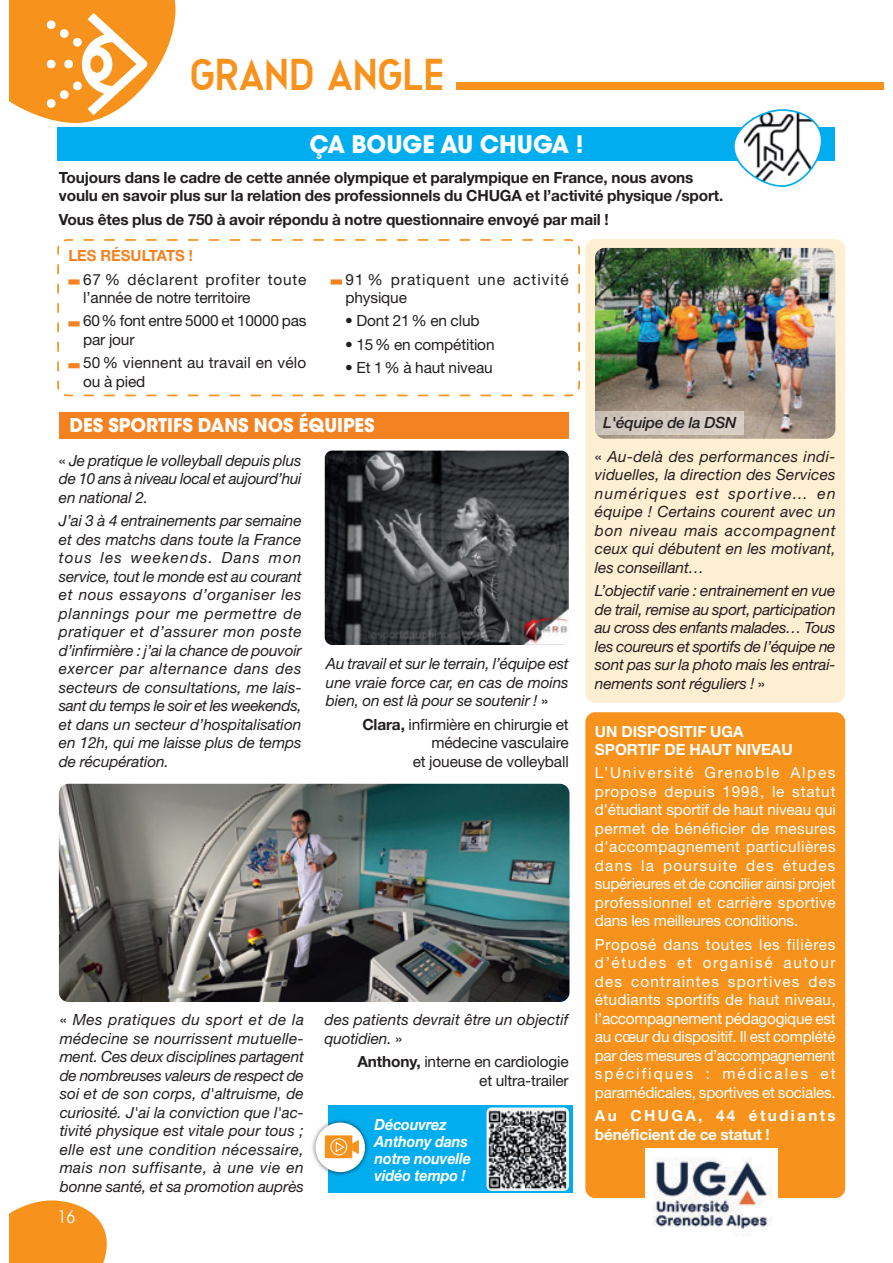
<style>
.page{position:relative;width:893px;height:1263px;background:#fff}
.page>*{position:absolute;margin:0;border:0;box-sizing:border-box;transform-origin:0 0}
.t1{font:700 44.55px "Animosa";letter-spacing:-.01em;color:#f7931d}
.t2{font:700 24px "ITC Avant Garde Std";color:#fff}
.t3{font:700 18.9px "ITC Avant Garde Std";color:#fff}
.t4{font:condensed 17.1px "ITC Avant Garde Std";color:#fff}
.t5{font:italic 15.45px/18.5px "Helvetica Neue LT Std";letter-spacing:-.01em;color:#231f20;text-align:justify}
.t6{font:15.45px/18.5px "Helvetica Neue LT Std";letter-spacing:-.01em;color:#fff;text-align:justify}
.t7{font:700 15.45px/18.5px "Helvetica Neue LT Std";letter-spacing:-.01em;color:#231f20}
.t8{font:15.45px/18.5px "Helvetica Neue LT Std";letter-spacing:-.01em;color:#231f20;text-align:right}
.t9{font:700 15.45px/18.5px "Helvetica Neue LT Std";color:#fff}
.t10{font:15.45px/18.5px "Helvetica Neue LT Std";letter-spacing:.035em;color:#231f20}
.t11{font:italic 700 15.45px/17.1px "Helvetica Neue LT Std";letter-spacing:-.01em;color:#fff;scale:.94 1}
.t12{font:15.45px/18.5px "Helvetica Neue LT Std";letter-spacing:.01em;color:#231f20}
.t13{font:15.45px/18.5px "Helvetica Neue LT Std";letter-spacing:.06em;color:#231f20}
.t14{font:italic 500 15.45px "Helvetica Neue LT Std";letter-spacing:-.01em;color:#231f20}
.t15{font:700 15.45px "Helvetica Neue LT Std";color:#f58220}
.s1{font-style:normal}
.s2{font-weight:700}
</style>
<div class="page">
<div style="left:58px;top:127px;width:777px;height:33px;background:#00aeef"></div>
<svg style="left:9px;top:0;width:166px;height:123px"></svg>
<div style="left:73px;top:38px;width:9px;height:9px;background:#fff;border-radius:50%"></div>
<div style="left:60px;top:29px;width:9px;height:9px;background:#fff;border-radius:50%"></div>
<div style="left:47px;top:20px;width:9px;height:9px;background:#fff;border-radius:50%"></div>
<div style="left:73px;top:82px;width:9px;height:8px;background:#fff;border-radius:50%"></div>
<div style="left:60px;top:90px;width:9px;height:9px;background:#fff;border-radius:50%"></div>
<div style="left:47px;top:99px;width:9px;height:9px;background:#fff;border-radius:50%"></div>
<div style="left:47px;top:60px;width:9px;height:8px;background:#fff;border-radius:50%"></div>
<div style="left:64px;top:60px;width:9px;height:8px;background:#fff;border-radius:50%"></div>
<div style="left:456px;top:82px;width:427px;height:8px;background:#f7931d"></div>
<svg style="left:9px;top:1200px;width:98px;height:63px;background:#f7a038"></svg>
<div style="left:585px;top:712px;width:260px;height:486px;background:#f7931d;border-radius:10px"></div>
<div style="left:328px;top:1105px;width:244px;height:88px;background:#00aeef"></div>
<div style="left:59px;top:412px;width:510px;height:27px;background:#f58220"></div>
<div style="left:585px;top:239px;width:260px;height:464px;background:#feefd2;border-radius:10px"></div>
<img style="left:59px;top:784px;width:510px;height:218px;border-radius:10px">
<img style="left:595px;top:248px;width:240px;height:191px;border-radius:10px">
<img style="left:595px;top:411px;width:149px;height:24px">
<img style="left:645px;top:1148px;width:133px;height:88px">
<svg style="left:57px;top:264px;width:18px;height:133px"></svg>
<svg style="left:83px;top:380px;width:497px;height:17px"></svg>
<svg style="left:564px;top:239px;width:16px;height:132px"></svg>
<svg style="left:57px;top:239px;width:497px;height:16px"></svg>
<div style="left:68px;top:279px;width:12px;height:6px;background:#f58220"></div>
<div style="left:68px;top:321px;width:12px;height:5px;background:#f58220"></div>
<div style="left:68px;top:363px;width:12px;height:5px;background:#f58220"></div>
<div style="left:331px;top:279px;width:11px;height:6px;background:#f58220"></div>
<img style="left:325px;top:451px;width:244px;height:194px;border-radius:7px">
<img style="left:312px;top:1119px;width:57px;height:57px">
<div style="left:315px;top:1123px;width:50px;height:49px;background:#fff;border-radius:50%"></div>
<div style="left:325px;top:1135px;width:27px;height:23px;background:#f7931d"></div>
<svg style="left:352px;top:1140px;width:7px;height:14px"></svg>
<svg style="left:335px;top:1141px;width:11px;height:12px"></svg>
<div style="left:330px;top:1138px;width:17px;height:17px;border:1px solid #fff;border-radius:50%"></div>
<svg style="left:732px;top:109px;width:91px;height:78px"></svg>
<img style="left:487px;top:1108px;width:82px;height:83px;border-radius:5px">
<h1 class="t1" style="left:189px;top:59px;width:257px">GRAND ANGLE</h1>
<h2 class="t2" style="left:309px;top:131px;width:275px">ÇA BOUGE AU CHUGA !</h2>
<p class="t7" style="left:59px;top:169px;width:666px">Toujours dans le cadre de cette année olympique et paralympique en France, nous avons voulu en savoir plus sur la relation des professionnels du CHUGA et l’activité physique /sport.</p>
<p class="t7" style="left:59px;top:211px;width:551px">Vous êtes plus de 750 à avoir répondu à notre questionnaire envoyé par mail !</p>
<p class="t15" style="left:68px;top:250px;width:126px">LES RÉSULTATS !</p>
<p class="t10" style="left:83px;top:271px;width:225px">67 % déclarent profiter toute l’année de notre territoire</p>
<p class="t8" style="left:83px;top:313px;width:225px;text-align:left">60% font entre 5000 et 10000 pas par jour</p>
<p class="t12" style="left:83px;top:355px;width:225px">50 % viennent au travail en vélo ou à pied</p>
<p class="t13" style="left:345px;top:271px;width:225px">91 % pratiquent une activité physique</p>
<p class="t8" style="left:345px;top:313px;width:136px">• Dont 21% en club</p>
<p class="t8" style="left:345px;top:336px;width:151px">• 15% en compétition</p>
<p class="t8" style="left:345px;top:360px;width:149px">• Et 1% à haut niveau</p>
<p class="t3" style="left:70px;top:415px;width:307px">DES SPORTIFS DANS NOS ÉQUIPES</p>
<p class="t14" style="left:603px;top:414px;width:135px">L'équipe de la DSN</p>
<p class="t5" style="left:59px;top:452px;width:244px"><span class="s1">«</span> Je pratique le volleyball depuis plus de 10 ans à niveau local et aujourd’hui en national 2.</p>
<p class="t5" style="left:59px;top:513px;width:244px">J’ai 3 à 4 entrainements par semaine et des matchs dans toute la France tous les weekends. Dans mon service, tout le monde est au courant et nous essayons d’organiser les plannings pour me permettre de pratiquer et d’assurer mon poste d’infirmière : j’ai la chance de pouvoir exercer par alternance dans des secteurs de consultations, me lais&shy;sant du temps le soir et les weekends, et dans un secteur d’hospitalisation en 12h, qui me laisse plus de temps de récupération.</p>
<p class="t5" style="left:326px;top:656px;width:244px">Au travail et sur le terrain, l’équipe est une vraie force car, en cas de moins bien, on est là pour se soutenir ! <span class="s1">»</span></p>
<p class="t8" style="left:362px;top:716px;width:208px"><span class="s2">Clara,</span> infirmière en chirurgie et médecine vasculaire<br>et joueuse de volleyball</p>
<p class="t5" style="left:60px;top:1012px;width:246px"><span class="s1">«</span> Mes pratiques du sport et de la médecine se nourrissent mutuelle&shy;ment. Ces deux disciplines partagent de nombreuses valeurs de respect de soi et de son corps, d'altruisme, de curiosité. J'ai la conviction que l'ac&shy;tivité physique est vitale pour tous ; elle est une condition nécessaire, mais non suffisante, à une vie en bonne santé, et sa promotion auprès</p>
<p class="t5" style="left:324px;top:1012px;width:245px">des patients devrait être un objectif quotidien. <span class="s1">»</span></p>
<p class="t8" style="left:358px;top:1054px;width:213px"><span class="s2">Anthony,</span> interne en cardiologie et ultra-trailer</p>
<p class="t11" style="left:374px;top:1116px;width:104px">Découvrez<br>Anthony dans notre nouvelle vidéo tempo !</p>
<p class="t4" style="left:58px;top:1207px;width:19px">16</p>
<p class="t5" style="left:595px;top:448px;width:242px"><span class="s1">«</span> Au-delà des performances indi&shy;viduelles, la direction des Services numériques est sportive… en équipe ! Certains courent avec un bon niveau mais accompagnent ceux qui débutent en les motivant, les conseillant…</p>
<p class="t5" style="left:595px;top:583px;width:242px">L’objectif varie : entrainement en vue de trail, remise au sport, participation au cross des enfants malades… Tous les coureurs et sportifs de l’équipe ne sont pas sur la photo mais les entrai&shy;nements sont réguliers ! <span class="s1">»</span></p>
<p class="t9" style="left:595px;top:723px;width:199px">UN DISPOSITIF UGA<br>SPORTIF DE HAUT NIVEAU</p>
<p class="t6" style="left:595px;top:765px;width:242px">L’Université Grenoble Alpes propose depuis 1998, le statut d'étudiant sportif de haut niveau qui permet de bénéficier de mesures d'accompagnement particulières dans la poursuite des études supérieures et de concilier ainsi projet professionnel et carrière sportive dans les meilleures conditions.</p>
<p class="t6" style="left:595px;top:936px;width:242px">Proposé dans toutes les filières d’études et organisé autour des contraintes sportives des étudiants sportifs de haut niveau, l’accompagnement pédagogique est au cœur du dispositif. Il est complété par des mesures d’accompagnement spécifiques : médicales et paramédicales, sportives et sociales.</p>
<p class="t9" style="left:595px;top:1108px;width:242px">Au CHUGA, 44 étudiants bénéficient de ce statut !</p>
</div>
